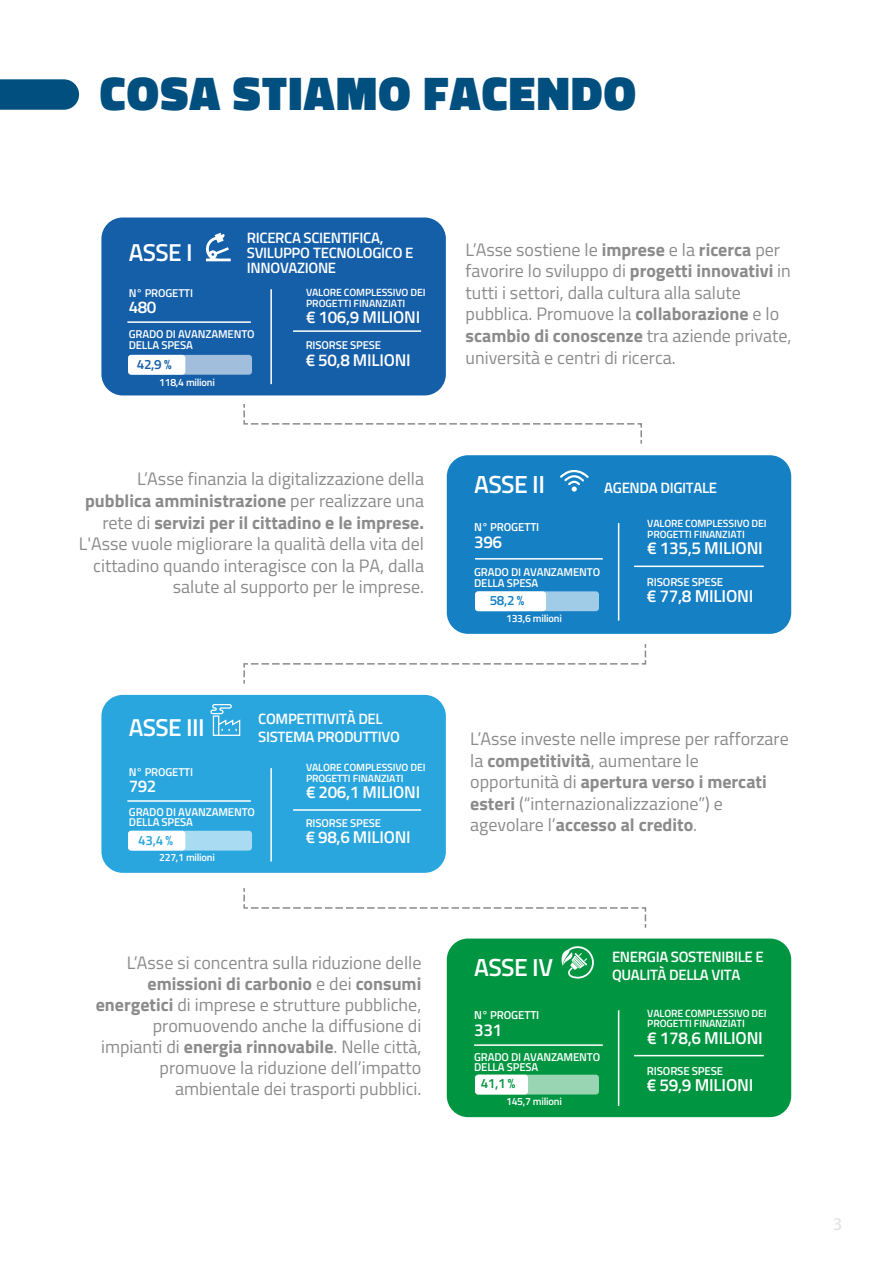
<style>
.page{position:relative;width:893px;height:1263px;background:#fff}
.page>*{position:absolute;margin:0;border:0;box-sizing:border-box;transform-origin:0 0}
.t1{font:900 48px "Titillium Web";letter-spacing:.03em;color:#004f7f}
.t2{font:600 24.75px "Titillium Web";letter-spacing:-.025em;color:#fff}
.t3{font:600 24.45px "Titillium Web";letter-spacing:-.025em;color:#fff}
.t4{font:18px/21.6px "Titillium Web";color:#8b8b8b}
.t5{font:18px "Myriad Pro";color:#e0e0e0}
.t6{font:600 17.25px "Titillium Web";letter-spacing:-.015em;color:#fff}
.t7{font:600 17.1px "Titillium Web";letter-spacing:-.015em;color:#fff}
.t8{font:600 15px/15px "Titillium Web";letter-spacing:-.025em;color:#fff}
.t9{font:600 13.5px "Titillium Web";color:#155fa9}
.t10{font:600 13.5px "Titillium Web";color:#2aa6df}
.t11{font:600 13.5px "Titillium Web";color:#1580c4}
.t12{font:600 13.5px "Titillium Web";color:#009641}
.t13{font:600 11.55px "Titillium Web";letter-spacing:-.015em;color:#fff}
.t14{font:600 11.4px/10.5px "Titillium Web";letter-spacing:-.015em;color:#fff}
.t15{font:600 10.5px/10.5px "Titillium Web";letter-spacing:-.015em;color:#fff}
.s1{font-weight:700}
</style>
<div class="page">
<svg style="left:0;top:79px;width:79px;height:31px;background:#0f5986"></svg>
<div style="left:101px;top:217px;width:345px;height:178px;background:#155fa9;border-radius:21px"></div>
<svg style="left:206px;top:233px;width:25px;height:28px"></svg>
<hr style="left:270px;top:289px;width:2px;height:95px;background:#fff">
<hr style="left:127px;top:321px;width:124px;height:2px;background:#fff">
<hr style="left:293px;top:330px;width:128px;height:2px;background:#fff">
<div style="left:447px;top:455px;width:344px;height:179px;background:#1580c4;border-radius:21px"></div>
<hr style="left:618px;top:523px;width:1px;height:98px;background:#fff">
<hr style="left:475px;top:558px;width:128px;height:2px;background:#fff">
<hr style="left:634px;top:566px;width:130px;height:1px;background:#fff">
<svg style="left:560px;top:470px;width:29px;height:22px"></svg>
<svg style="left:243px;top:404px;width:399px;height:40px"></svg>
<svg style="left:243px;top:888px;width:404px;height:40px"></svg>
<svg style="left:243px;top:644px;width:404px;height:40px"></svg>
<div style="left:128px;top:355px;width:124px;height:20px;background:#a1bfdc;border-radius:3px"></div>
<div style="left:128px;top:355px;width:57px;height:20px;background:#fff;border-radius:3px"></div>
<div style="left:101px;top:695px;width:345px;height:178px;background:#2aa6df;border-radius:21px"></div>
<hr style="left:270px;top:768px;width:2px;height:93px;background:#fff">
<hr style="left:127px;top:800px;width:124px;height:2px;background:#fff">
<hr style="left:293px;top:809px;width:128px;height:2px;background:#fff">
<div style="left:128px;top:831px;width:124px;height:19px;background:#a9dbf2;border-radius:3px"></div>
<div style="left:128px;top:831px;width:57px;height:19px;background:#fff;border-radius:3px"></div>
<div style="left:475px;top:591px;width:124px;height:20px;background:#a1cce7;border-radius:3px"></div>
<div style="left:475px;top:591px;width:71px;height:20px;background:#fff;border-radius:3px"></div>
<div style="left:447px;top:938px;width:344px;height:179px;background:#009641;border-radius:21px"></div>
<hr style="left:618px;top:1010px;width:1px;height:96px;background:#fff">
<hr style="left:474px;top:1044px;width:129px;height:2px;background:#fff">
<hr style="left:634px;top:1055px;width:130px;height:1px;background:#fff">
<div style="left:475px;top:1075px;width:124px;height:19px;background:#99d5b3;border-radius:3px"></div>
<div style="left:475px;top:1075px;width:53px;height:19px;background:#fff;border-radius:3px"></div>
<svg style="left:210px;top:704px;width:30px;height:32px"></svg>
<svg style="left:561px;top:946px;width:33px;height:33px"></svg>
<h1 class="t1" style="left:100px;top:58px;width:538px">COSA STIAMO FACENDO</h1>
<h3 class="t3" style="left:129px;top:234px;width:65px">ASSE I</h3>
<p class="t14" style="left:129px;top:287px;width:66px">N° PROGETTI</p>
<p class="t7" style="left:129px;top:294px;width:29px">480</p>
<p class="t8" style="left:247px;top:229px;width:168px">RICERCA SCIENTIFICA,<br>SVILUPPO TECNOLOGICO E<br>INNOVAZIONE</p>
<p class="t15" style="left:306px;top:287px;width:121px">VALORE COMPLESSIVO DEI<br>PROGETTI FINANZIATI</p>
<p class="t7" style="left:306px;top:304px;width:116px">€ 106,9 MILIONI</p>
<p class="t14" style="left:129px;top:329px;width:127px">GRADO DI AVANZAMENTO<br>DELLA SPESA</p>
<p class="t15" style="left:159px;top:376px;width:57px">118,4 milioni</p>
<p class="t9" style="left:137px;top:354px;width:36px">42,9 %</p>
<p class="t14" style="left:306px;top:340px;width:77px">RISORSE SPESE</p>
<p class="t7" style="left:306px;top:347px;width:107px">€ 50,8 MILIONI</p>
<p class="t4" style="left:79px;top:467px;width:347px;text-align:right">L’Asse finanzia la digitalizzazione della <span class="s1">pubblica amministrazione</span> per realizzare una rete di <span class="s1">servizi per il cittadino e le imprese.<br></span>L'Asse vuole migliorare la qualità della vita del cittadino quando interagisce con la PA, dalla salute al supporto per le imprese.</p>
<h3 class="t3" style="left:129px;top:709px;width:77px">ASSE III</h3>
<p class="t14" style="left:129px;top:766px;width:66px">N° PROGETTI</p>
<p class="t7" style="left:129px;top:773px;width:29px">792</p>
<p class="t8" style="left:258px;top:709px;width:143px;line-height:18px">COMPETITIVITÀ DEL<br>SISTEMA PRODUTTIVO</p>
<p class="t15" style="left:306px;top:762px;width:121px">VALORE COMPLESSIVO DEI<br>PROGETTI FINANZIATI</p>
<p class="t7" style="left:306px;top:779px;width:116px">€ 206,1 MILIONI</p>
<p class="t14" style="left:129px;top:806px;width:127px">GRADO DI AVANZAMENTO<br>DELLA SPESA</p>
<p class="t10" style="left:138px;top:830px;width:36px">43,4 %</p>
<p class="t15" style="left:159px;top:852px;width:57px">227,1 milioni</p>
<p class="t14" style="left:306px;top:817px;width:77px">RISORSE SPESE</p>
<p class="t7" style="left:306px;top:824px;width:107px">€ 98,6 MILIONI</p>
<p class="t4" style="left:96px;top:951px;width:327px;line-height:21px;text-align:right">L’Asse si concentra sulla riduzione delle <span class="s1">emissioni di carbonio</span> e dei <span class="s1">consumi energetici</span> di imprese e strutture pubbliche, promuovendo anche la diffusione di impianti di <span class="s1">energia rinnovabile</span>. Nelle città, promuove la riduzione dell’impatto ambientale dei trasporti pubblici.</p>
<p class="t4" style="left:466px;top:238px;width:327px">L’Asse sostiene le <span class="s1">imprese</span> e la <span class="s1">ricerca</span> per favorire lo sviluppo di <span class="s1">progetti innovativi</span> in tutti i settori, dalla cultura alla salute pubblica. Promuove la <span class="s1">collaborazione</span> e lo <span class="s1">scambio di conoscenze</span> tra aziende private, università e centri di ricerca.</p>
<h2 class="t2" style="left:474px;top:466px;width:72px">ASSE II</h2>
<p class="t13" style="left:474px;top:519px;width:67px">N° PROGETTI</p>
<p class="t6" style="left:474px;top:529px;width:30px">396</p>
<p class="t8" style="left:604px;top:479px;width:115px">AGENDA DIGITALE</p>
<p class="t15" style="left:647px;top:518px;width:121px">VALORE COMPLESSIVO DEI<br>PROGETTI FINANZIATI</p>
<p class="t6" style="left:647px;top:535px;width:117px">€ 135,5 MILIONI</p>
<p class="t14" style="left:474px;top:566px;width:128px">GRADO DI AVANZAMENTO<br>DELLA SPESA</p>
<p class="t11" style="left:490px;top:590px;width:36px">58,2 %</p>
<p class="t15" style="left:506px;top:613px;width:57px">133,6 milioni</p>
<p class="t13" style="left:647px;top:573px;width:78px">RISORSE SPESE</p>
<p class="t6" style="left:647px;top:583px;width:108px">€ 77,8 MILIONI</p>
<p class="t4" style="left:470px;top:727px;width:320px">L’Asse investe nelle imprese per rafforzare la <span class="s1">competitività</span>, aumentare le opportunità di <span class="s1">apertura verso i mercati esteri</span> (“internazionalizzazione”) e agevolare l’<span class="s1">accesso al credito</span>.</p>
<h2 class="t2" style="left:474px;top:949px;width:80px">ASSE IV</h2>
<p class="t13" style="left:474px;top:1006px;width:67px">N° PROGETTI</p>
<p class="t6" style="left:474px;top:1017px;width:30px">331</p>
<p class="t14" style="left:474px;top:1051px;width:128px">GRADO DI AVANZAMENTO<br>DELLA SPESA</p>
<p class="t12" style="left:481px;top:1073px;width:36px">41,1 %</p>
<p class="t15" style="left:506px;top:1096px;width:57px">145,7 milioni</p>
<p class="t8" style="left:612px;top:947px;width:153px;line-height:18px">ENERGIA SOSTENIBILE E<br>QUALITÀ DELLA VITA</p>
<p class="t15" style="left:647px;top:1007px;width:121px">VALORE COMPLESSIVO DEI<br>PROGETTI FINANZIATI</p>
<p class="t6" style="left:647px;top:1025px;width:117px">€ 178,6 MILIONI</p>
<p class="t13" style="left:647px;top:1062px;width:78px">RISORSE SPESE</p>
<p class="t6" style="left:647px;top:1072px;width:108px">€ 59,9 MILIONI</p>
<p class="t5" style="left:833px;top:1212px;width:11px">3</p>
</div>
